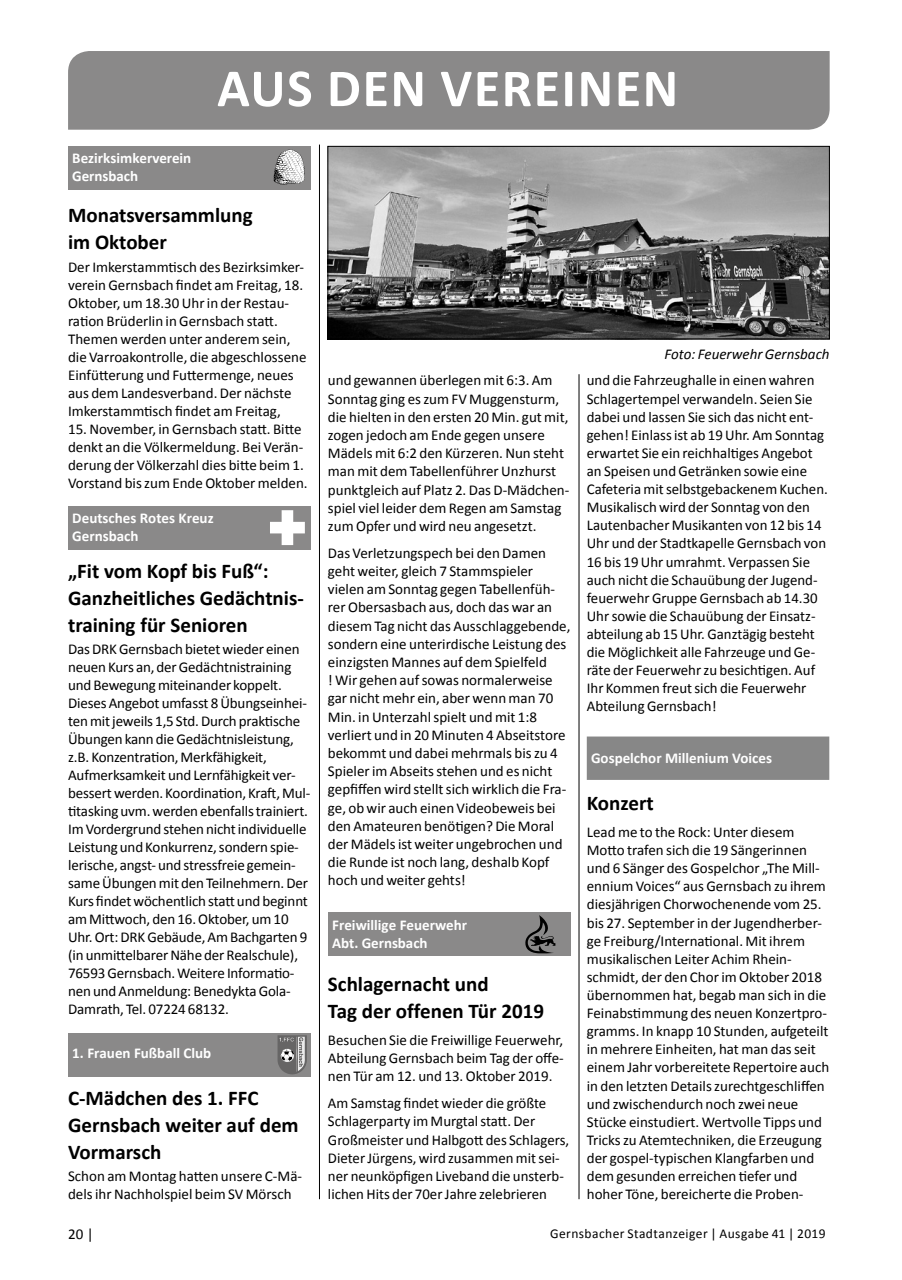
<style>
.page{position:relative;width:902px;height:1280px;background:#fff}
.page>*{position:absolute;margin:0;border:0;box-sizing:border-box;transform-origin:0 0}
.t1{font:700 54px "Calibri";letter-spacing:.03em;color:#fff}
.t2{font:700 21px/27px "Calibri";color:#000}
.t3{font:15px/18.1px "Calibri";color:#000}
.t4{font:700 15px/18px "Calibri";color:#fff}
.t5{font:italic 15px "Calibri";color:#000}
.t6{font:13.5px "Calibri";letter-spacing:.025em;color:#000}
</style>
<div class="page">
<hr style="left:578px;top:374px;width:1px;height:825px;background:#000">
<hr style="left:319px;top:145px;width:1px;height:1054px;background:#000">
<div style="left:68px;top:146px;width:242px;height:43px;background:#8a8989"></div>
<svg style="left:273px;top:150px;width:32px;height:35px"></svg>
<div style="left:68px;top:506px;width:242px;height:43px;background:#8a8989"></div>
<svg style="left:270px;top:510px;width:35px;height:35px"></svg>
<div style="left:68px;top:1033px;width:242px;height:43px;background:#8a8989"></div>
<svg style="left:277px;top:1035px;width:30px;height:40px"></svg>
<div style="left:328px;top:913px;width:242px;height:43px;background:#8a8989"></div>
<svg style="left:525px;top:915px;width:30px;height:38px"></svg>
<div style="left:586px;top:736px;width:243px;height:44px;background:#878787"></div>
<div style="left:68px;top:51px;width:761px;height:79px;background:#8a8989"></div>
<img style="left:329px;top:148px;width:498px;height:189px">
<div style="left:327px;top:146px;width:502px;height:193px;border:1px solid #000"></div>
<h1 class="t1" style="left:217px;top:54px;width:462px">AUS DEN VEREINEN</h1>
<p class="t4" style="left:72px;top:149px;width:120px">Bezirksimkerverein<br>Gernsbach</p>
<h2 class="t2" style="left:68px;top:202px;width:186px">Monatsversammlung im Oktober</h2>
<p class="t3" style="left:68px;top:258px;width:240px">Der Imkerstammtisch des Bezirksimker&shy;verein Gernsbach findet am Freitag, 18.<br>Oktober, um 18.30 Uhr in der Restau&shy;ration Brüderlin in Gernsbach statt.<br>Themen werden unter anderem sein, die Varroakontrolle, die abgeschlossene Einfütterung und Futtermenge, neues aus dem Landesverband. Der nächste Imkerstammtisch findet am Freitag,</p>
<p class="t3" style="left:68px;top:420px;width:241px">15. November, in Gernsbach statt. Bitte denkt an die Völkermeldung. Bei Verän&shy;derung der Völkerzahl dies bitte beim 1.<br>Vorstand bis zum Ende Oktober melden.</p>
<p class="t4" style="left:72px;top:509px;width:143px">Deutsches Rotes Kreuz<br>Gernsbach</p>
<h2 class="t2" style="left:68px;top:558px;width:237px">„Fit vom Kopf bis Fuß“:<br>Ganzheitliches Gedächtnis&shy;training für Senioren</h2>
<p class="t3" style="left:68px;top:640px;width:244px">Das DRK Gernsbach bietet wieder einen neuen Kurs an, der Gedächtnistraining und Bewegung miteinander koppelt.<br>Dieses Angebot umfasst 8 Übungseinhei&shy;ten mit jeweils 1,5 Std. Durch praktische Übungen kann die Gedächtnisleistung, z.B. Konzentration, Merkfähigkeit, Aufmerksamkeit und Lernfähigkeit ver&shy;bessert werden. Koordination, Kraft, Mul&shy;titasking uvm. werden ebenfalls trainiert.<br>Im Vordergrund stehen nicht individuelle Leistung und Konkurrenz, sondern spie&shy;lerische, angst- und stressfreie gemein&shy;same Übungen mit den Teilnehmern. Der Kurs findet wöchentlich statt und beginnt am Mittwoch, den 16. Oktober, um 10<br>Uhr. Ort: DRK Gebäude, Am Bachgarten 9 (in unmittelbarer Nähe der Realschule), 76593 Gernsbach. Weitere Informatio&shy;nen und Anmeldung: Benedykta Gola-Damrath, Tel. 07224 68132.</p>
<p class="t4" style="left:72px;top:1044px;width:140px">1. Frauen Fußball Club</p>
<h2 class="t2" style="left:68px;top:1084px;width:232px">C-Mädchen des 1. FFC<br>Gernsbach weiter auf dem<br>Vormarsch</h2>
<p class="t3" style="left:68px;top:1167px;width:235px">Schon am Montag hatten unsere C-Mä&shy;dels ihr Nachholspiel beim SV Mörsch</p>
<p class="t3" style="left:328px;top:371px;width:243px">und gewannen überlegen mit 6:3. Am Sonntag ging es zum FV Muggensturm, die hielten in den ersten 20 Min. gut mit, zogen jedoch am Ende gegen unsere Mädels mit 6:2 den Kürzeren. Nun steht man mit dem Tabellenführer Unzhurst punktgleich auf Platz 2. Das D-Mädchen&shy;spiel viel leider dem Regen am Samstag zum Opfer und wird neu angesetzt.</p>
<p class="t3" style="left:328px;top:544px;width:244px">Das Verletzungspech bei den Damen geht weiter, gleich 7 Stammspieler vielen am Sonntag gegen Tabellenfüh&shy;rer Obersasbach aus, doch das war an diesem Tag nicht das Ausschlaggebende, sondern eine unterirdische Leistung des einzigsten Mannes auf dem Spielfeld<br>! Wir gehen auf sowas normalerweise gar nicht mehr ein, aber wenn man 70<br>Min. in Unterzahl spielt und mit 1:8 verliert und in 20 Minuten 4 Abseitstore bekommt und dabei mehrmals bis zu 4<br>Spieler im Abseits stehen und es nicht gepfiffen wird stellt sich wirklich die Fra&shy;ge, ob wir auch einen Videobeweis bei den Amateuren benötigen? Die Moral der Mädels ist weiter ungebrochen und die Runde ist noch lang, deshalb Kopf hoch und weiter gehts!</p>
<p class="t4" style="left:332px;top:916px;width:136px">Freiwillige Feuerwehr<br>Abt. Gernsbach</p>
<h2 class="t2" style="left:328px;top:971px;width:217px">Schlagernacht und<br>Tag der offenen Tür 2019</h2>
<p class="t3" style="left:328px;top:1031px;width:237px;text-align:justify">Besuchen Sie die Freiwillige Feuerwehr, Abteilung Gernsbach beim Tag der offe&shy;nen Tür am 12. und 13. Oktober 2019.</p>
<p class="t3" style="left:328px;top:1094px;width:243px">Am Samstag findet wieder die größte Schlagerparty im Murgtal statt. Der Großmeister und Halbgott des Schlagers, Dieter Jürgens, wird zusammen mit sei&shy;ner neunköpfigen Liveband die unsterb&shy;lichen Hits der 70er Jahre zelebrieren</p>
<p class="t5" style="left:664px;top:344px;width:167px">Foto: Feuerwehr Gernsbach</p>
<p class="t3" style="left:586px;top:371px;width:242px">und die Fahrzeughalle in einen wahren Schlagertempel verwandeln. Seien Sie dabei und lassen Sie sich das nicht ent&shy;gehen! Einlass ist ab 19 Uhr. Am Sonntag erwartet Sie ein reichhaltiges Angebot an Speisen und Getränken sowie eine Cafeteria mit selbstgebackenem Kuchen.<br>Musikalisch wird der Sonntag von den Lautenbacher Musikanten von 12 bis 14<br>Uhr und der Stadtkapelle Gernsbach von 16 bis 19 Uhr umrahmt. Verpassen Sie auch nicht die Schauübung der Jugend&shy;feuerwehr Gruppe Gernsbach ab 14.30<br>Uhr sowie die Schauübung der Einsatz&shy;abteilung ab 15 Uhr. Ganztägig besteht die Möglichkeit alle Fahrzeuge und Ge&shy;räte der Feuerwehr zu besichtigen. Auf Ihr Kommen freut sich die Feuerwehr Abteilung Gernsbach!</p>
<p class="t4" style="left:591px;top:749px;width:182px">Gospelchor Millenium Voices</p>
<h2 class="t2" style="left:586px;top:790px;width:68px">Konzert</h2>
<p class="t3" style="left:586px;top:823px;width:244px">Lead me to the Rock: Unter diesem Motto trafen sich die 19 Sängerinnen und 6 Sänger des Gospelchor „The Mill&shy;ennium Voices“ aus Gernsbach zu ihrem diesjährigen Chorwochenende vom 25. bis 27. September in der Jugendherber&shy;ge Freiburg/International. Mit ihrem musikalischen Leiter Achim Rhein&shy;schmidt, der den Chor im Oktober 2018 übernommen hat, begab man sich in die Feinabstimmung des neuen Konzertpro&shy;gramms. In knapp 10 Stunden, aufgeteilt in mehrere Einheiten, hat man das seit einem Jahr vorbereitete Repertoire auch in den letzten Details zurechtgeschliffen und zwischendurch noch zwei neue Stücke einstudiert. Wertvolle Tipps und Tricks zu Atemtechniken, die Erzeugung der gospel-typischen Klangfarben und dem gesunden erreichen tiefer und hoher Töne, bereicherte die Proben-</p>
<p class="t3" style="left:68px;top:1225px;width:27px">20 |</p>
<p class="t6" style="left:550px;top:1225px;width:277px">Gernsbacher Stadtanzeiger | Ausgabe 41 | 2019</p>
</div>
